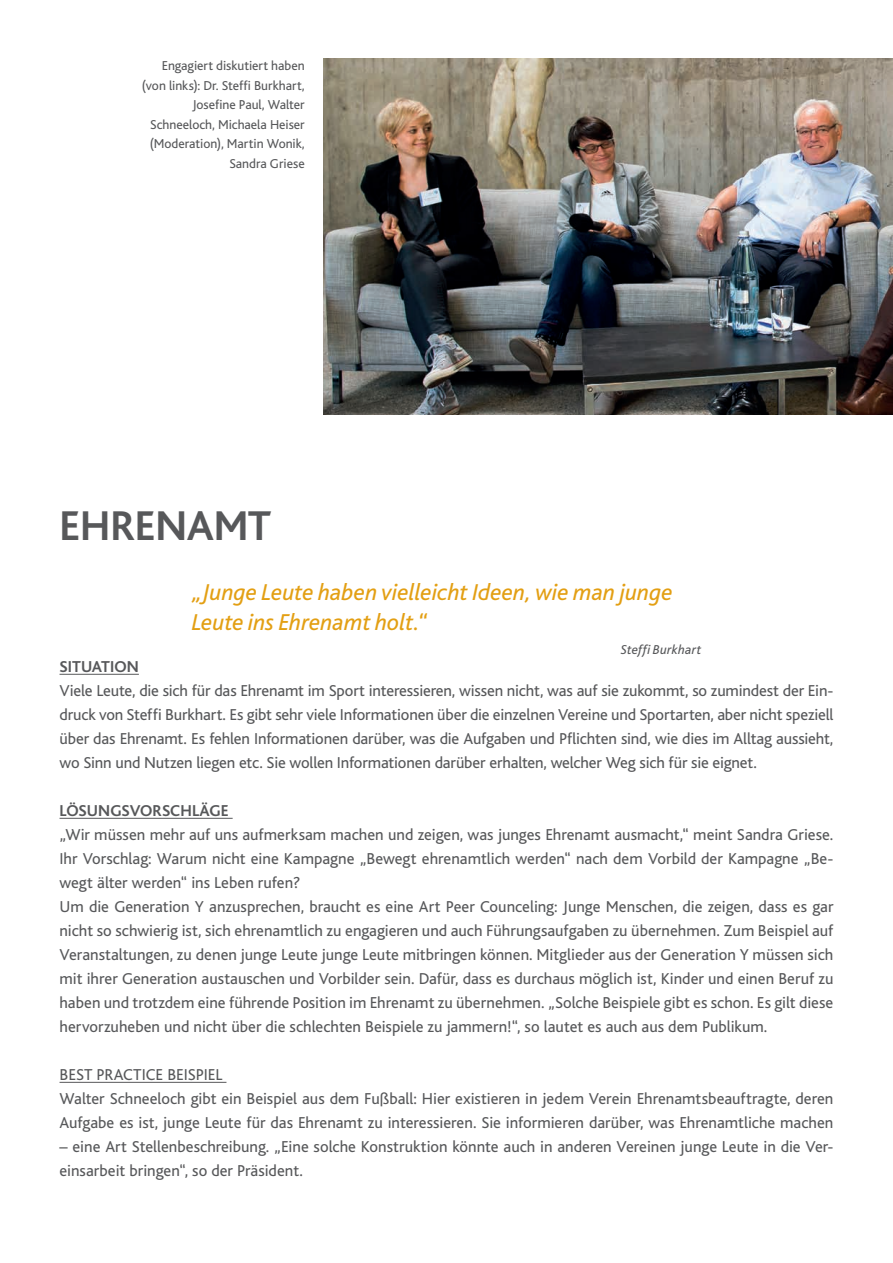
<style>
.page{position:relative;width:893px;height:1263px;background:#fff}
.page>*{position:absolute;margin:0;border:0;box-sizing:border-box;transform-origin:0 0}
.t1{font:700 43.5px "Bliss";letter-spacing:-.005em;color:#57585a}
.t2{font:italic 24px/30px "Bliss";color:#e39f13}
.t3{font:16.5px/24px "Bliss";color:#57585a}
.t4{font:700 16.5px "Bliss";letter-spacing:.005em;color:#57585a}
.t5{font:13.5px/19.5px "Bliss";color:#57585a;text-align:right}
.t6{font:italic 13.5px "Bliss";letter-spacing:.015em;color:#57585a}
</style>
<div class="page">
<img style="left:324px;top:58px;width:569px;height:356px">
<hr style="left:60px;top:674px;width:79px;height:1px;background:#57585a">
<hr style="left:60px;top:818px;width:173px;height:1px;background:#57585a">
<hr style="left:60px;top:1082px;width:166px;height:1px;background:#57585a">
<p class="t5" style="left:142px;top:56px;width:164px">Engagiert diskutiert haben (von links): Dr. Steffi Burkhart,<br>Josefine Paul, Walter<br>Schneeloch, Michaela Heiser (Moderation), Martin Wonik,<br>Sandra Griese</p>
<h1 class="t1" style="left:60px;top:503px;width:213px">EHRENAMT</h1>
<h2 class="t2" style="left:192px;top:578px;width:483px">„Junge Leute haben vielleicht Ideen, wie man junge<br>Leute ins Ehrenamt holt.“</h2>
<p class="t6" style="left:621px;top:643px;width:82px">Steffi Burkhart</p>
<p class="t4" style="left:60px;top:658px;width:81px">SITUATION</p>
<p class="t3" style="left:60px;top:679px;width:775px;text-align:justify">Viele Leute, die sich für das Ehrenamt im Sport interessieren, wissen nicht, was auf sie zukommt, so zumindest der Ein&shy;druck von Steffi Burkhart. Es gibt sehr viele Informationen über die einzelnen Vereine und Sportarten, aber nicht speziell über das Ehrenamt. Es fehlen Informationen darüber, was die Aufgaben und Pflichten sind, wie dies im Alltag aussieht, wo Sinn und Nutzen liegen etc. Sie wollen Informationen darüber erhalten, welcher Weg sich für sie eignet.</p>
<p class="t4" style="left:60px;top:802px;width:171px">LÖSUNGSVORSCHLÄGE</p>
<p class="t3" style="left:60px;top:823px;width:775px">„Wir müssen mehr auf uns aufmerksam machen und zeigen, was junges Ehrenamt ausmacht,“ meint Sandra Griese.<br>Ihr Vorschlag: Warum nicht eine Kampagne „Bewegt ehrenamtlich werden“ nach dem Vorbild der Kampagne „Be&shy;wegt älter werden“ ins Leben rufen?<br>Um die Generation Y anzusprechen, braucht es eine Art Peer Counceling: Junge Menschen, die zeigen, dass es gar nicht so schwierig ist, sich ehrenamtlich zu engagieren und auch Führungsaufgaben zu übernehmen. Zum Beispiel auf Veranstaltungen, zu denen junge Leute junge Leute mitbringen können. Mitglieder aus der Generation Y müssen sich mit ihrer Generation austauschen und Vorbilder sein. Dafür, dass es durchaus möglich ist, Kinder und einen Beruf zu haben und trotzdem eine führende Position im Ehrenamt zu übernehmen. „Solche Beispiele gibt es schon. Es gilt diese hervorzuheben und nicht über die schlechten Beispiele zu jammern!“, so lautet es auch aus dem Publikum.</p>
<p class="t3" style="left:60px;top:1063px;width:775px">BEST PRACTICE BEISPIEL<br>Walter Schneeloch gibt ein Beispiel aus dem Fußball: Hier existieren in jedem Verein Ehrenamtsbeauftragte, deren<br>Aufgabe es ist, junge Leute für das Ehrenamt zu interessieren. Sie informieren darüber, was Ehrenamtliche machen</p>
<p class="t3" style="left:60px;top:1135px;width:775px">– eine Art Stellenbeschreibung. „Eine solche Konstruktion könnte auch in anderen Vereinen junge Leute in die Ver&shy;einsarbeit bringen“, so der Präsident.</p>
</div>
